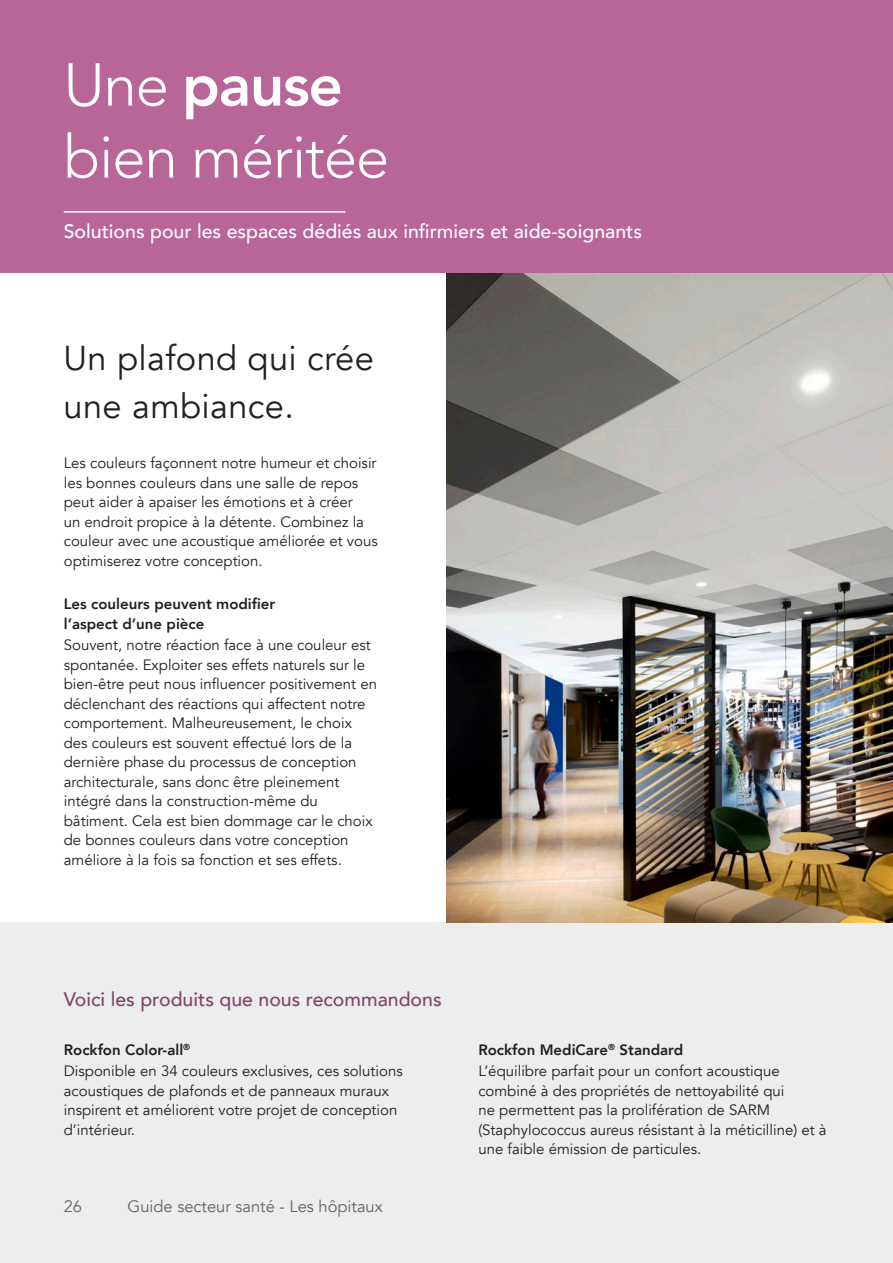
<style>
.page{position:relative;width:893px;height:1263px;background:#fff}
.page>*{position:absolute;margin:0;border:0;box-sizing:border-box;transform-origin:0 0}
.t1{font:300 60px/72px "Avenir";letter-spacing:-.02em;color:#fff}
.t2{font:34.5px/48.3px "Avenir";letter-spacing:.01em;color:#231f20}
.t3{font:500 19.5px "Avenir";color:#fff}
.t4{font:500 19.5px "Avenir";color:#83446c}
.t5{font:16.5px "Avenir";color:#636466}
.t6{font:15px/19.5px "Avenir";color:#231f20}
.t7{font:800 15px/19.5px "Avenir";color:#231f20}
.s1{font-weight:800}
</style>
<div class="page">
<div style="left:0;top:923px;width:893px;height:340px;background:#eceded"></div>
<img style="left:446px;top:272px;width:447px;height:651px">
<div style="left:0;top:0;width:893px;height:272px;background:#b86598"></div>
<hr style="left:64px;top:211px;width:281px;height:2px;background:#fff">
<h1 class="t1" style="left:64px;top:49px;width:327px">Une <span class="s1">pause </span>bien méritée</h1>
<h3 class="t3" style="left:64px;top:215px;width:580px">Solutions pour les espaces dédiés aux infirmiers et aide-soignants</h3>
<h2 class="t2" style="left:64px;top:335px;width:312px">Un plafond qui crée une ambiance.</h2>
<p class="t6" style="left:64px;top:454px;width:315px">Les couleurs façonnent notre humeur et choisir les bonnes couleurs dans une salle de repos peut aider à apaiser les émotions et à créer<br>un endroit propice à la détente. Combinez la couleur avec une acoustique améliorée et vous optimiserez votre conception.</p>
<p class="t7" style="left:64px;top:594px;width:213px">Les couleurs peuvent modifier l’aspect d’une pièce</p>
<p class="t6" style="left:64px;top:635px;width:315px">Souvent, notre réaction face à une couleur est spontanée. Exploiter ses effets naturels sur le bien-être peut nous influencer positivement en déclenchant des réactions qui affectent notre comportement. Malheureusement, le choix des couleurs est souvent effectué lors de la dernière phase du processus de conception architecturale, sans donc être pleinement intégré dans la construction-même du bâtiment. Cela est bien dommage car le choix de bonnes couleurs dans votre conception améliore à la fois sa fonction et ses effets.</p>
<h3 class="t4" style="left:64px;top:982px;width:379px">Voici les produits que nous recommandons</h3>
<p class="t6" style="left:64px;top:1039px;width:340px;line-height:21.6px"><span class="s1">Rockfon Color-all</span><sup>®<br></sup>Disponible en 34 couleurs exclusives, ces solutions</p>
<p class="t6" style="left:64px;top:1081px;width:335px">acoustiques de plafonds et de panneaux muraux inspirent et améliorent votre projet de conception d’intérieur.</p>
<p class="t5" style="left:64px;top:1196px;width:20px">26</p>
<p class="t5" style="left:128px;top:1196px;width:257px">Guide secteur santé - Les hôpitaux</p>
<p class="t6" style="left:478px;top:1039px;width:303px;line-height:21.6px"><span class="s1">Rockfon MediCare</span><sup>®</sup> <span class="s1">Standard<br></span>L’équilibre parfait pour un confort acoustique</p>
<p class="t6" style="left:478px;top:1081px;width:350px">combiné à des propriétés de nettoyabilité qui<br>ne permettent pas la prolifération de SARM (Staphylococcus aureus résistant à la méticilline) et à une faible émission de particules.</p>
</div>
